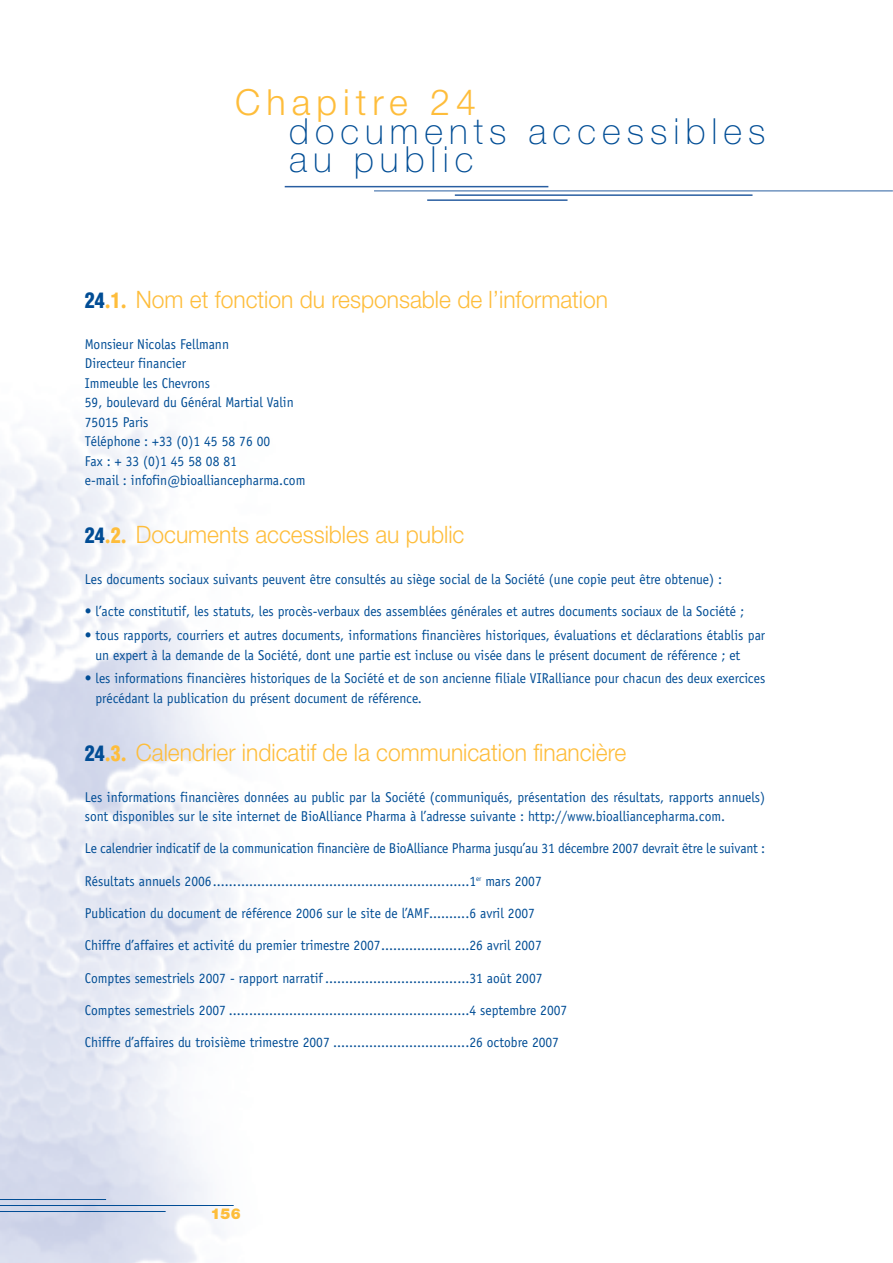
<style>
.page{position:relative;width:893px;height:1263px;background:#fff}
.page>*{position:absolute;margin:0;border:0;box-sizing:border-box;transform-origin:0 0}
.t1{font:100 36px/28.5px "Helvetica Neue";letter-spacing:.165em;color:#014d95}
.t2{font:300 36px "Helvetica Neue";letter-spacing:.165em;color:#febd3b}
.t3{font:300 24px "Helvetica Neue";color:#febd3b;scale:.95 1}
.t4{font:900 15px "Helvetica Neue";color:#febd3b}
.t5{font:14.25px/19.5px "Officina Sans";color:#014d95;scale:.95 1}
.s1{font-family:"Helvetica";font-weight:900;font-stretch:condensed;font-size:21px;color:#014d95}
.s2{font-family:"Officina Sans";font-weight:700;font-size:21px}
.s3{font-family:"Helvetica";font-weight:900;font-stretch:condensed;font-size:21px}
</style>
<div class="page">
<hr style="left:0;top:1205px;width:234px;height:1px;background:#014d95">
<hr style="left:0;top:1199px;width:106px;height:1px;background:#014d95">
<hr style="left:0;top:1211px;width:166px;height:1px;background:#014d95">
<hr style="left:285px;top:186px;width:263px;height:1px;background:#295ea1">
<hr style="left:374px;top:191px;width:518px;height:1px;background:#295ea1">
<hr style="left:455px;top:194px;width:297px;height:2px;background:#295ea1">
<hr style="left:427px;top:199px;width:140px;height:2px;background:#295ea1">
<h1 class="t2" style="left:235px;top:89px;width:242px">Chapitre 24</h1>
<h1 class="t1" style="left:289px;top:120px;width:478px">documents accessibles au public</h1>
<h2 class="t3" style="left:85px;top:291px;width:552px"><span class="s1">24</span><span class="s2">.</span><span class="s3">1</span><span class="s2">.</span> Nom et fonction du responsable de l’information</h2>
<p class="t5" style="left:85px;top:336px;width:234px">Monsieur Nicolas Fellmann<br>Directeur financier<br>Immeuble les Chevrons<br>59, boulevard du Général Martial Valin<br>75015 Paris<br>Téléphone : +33 (0)1 45 58 76 00<br>Fax : + 33 (0)1 45 58 08 81<br>e-mail : infofin@bioalliancepharma.com</p>
<h2 class="t3" style="left:85px;top:526px;width:401px"><span class="s1">24</span><span class="s2">.</span><span class="s3">2</span><span class="s2">.</span> Documents accessibles au public</h2>
<p class="t5" style="left:85px;top:571px;width:672px">Les documents sociaux suivants peuvent être consultés au siège social de la Société (une copie peut être obtenue) :</p>
<p class="t5" style="left:85px;top:603px;width:695px">• l’acte constitutif, les statuts, les procès-verbaux des assemblées générales et autres documents sociaux de la Société ;</p>
<p class="t5" style="left:96px;top:627px;width:706px;text-indent:-11px">• tous rapports, courriers et autres documents, informations financières historiques, évaluations et déclarations établis par un expert à la demande de la Société, dont une partie est incluse ou visée dans le présent document de référence ; et</p>
<p class="t5" style="left:96px;top:670px;width:706px;text-indent:-11px">• les informations financières historiques de la Société et de son ancienne filiale VIRalliance pour chacun des deux exercices précédant la publication du présent document de référence.</p>
<h2 class="t3" style="left:85px;top:744px;width:571px"><span class="s1">24</span><span class="s2">.</span><span class="s3">3</span><span class="s2">.</span> Calendrier indicatif de la communication financière</h2>
<p class="t5" style="left:85px;top:788px;width:718px">Les informations financières données au public par la Société (communiqués, présentation des résultats, rapports annuels) sont disponibles sur le site internet de BioAlliance Pharma à l’adresse suivante : http://www.bioalliancepharma.com.</p>
<p class="t5" style="left:85px;top:840px;width:718px">Le calendrier indicatif de la communication financière de BioAlliance Pharma jusqu’au 31 décembre 2007 devrait être le suivant :</p>
<p class="t5" style="left:85px;top:872px;width:482px">Résultats annuels 2006................................................................1<sup>er</sup> mars 2007</p>
<p class="t5" style="left:85px;top:905px;width:475px">Publication du document de référence 2006 sur le site de l’AMF..........6 avril 2007</p>
<p class="t5" style="left:85px;top:937px;width:482px">Chiffre d’affaires et activité du premier trimestre 2007......................26 avril 2007</p>
<p class="t5" style="left:85px;top:969px;width:483px">Comptes semestriels 2007 - rapport narratif ....................................31 août 2007</p>
<p class="t5" style="left:85px;top:1001px;width:509px">Comptes semestriels 2007 ............................................................4 septembre 2007</p>
<p class="t5" style="left:85px;top:1034px;width:501px">Chiffre d’affaires du troisième trimestre 2007 ..................................26 octobre 2007</p>
<p class="t4" style="left:211px;top:1208px;width:32px">156</p>
</div>
